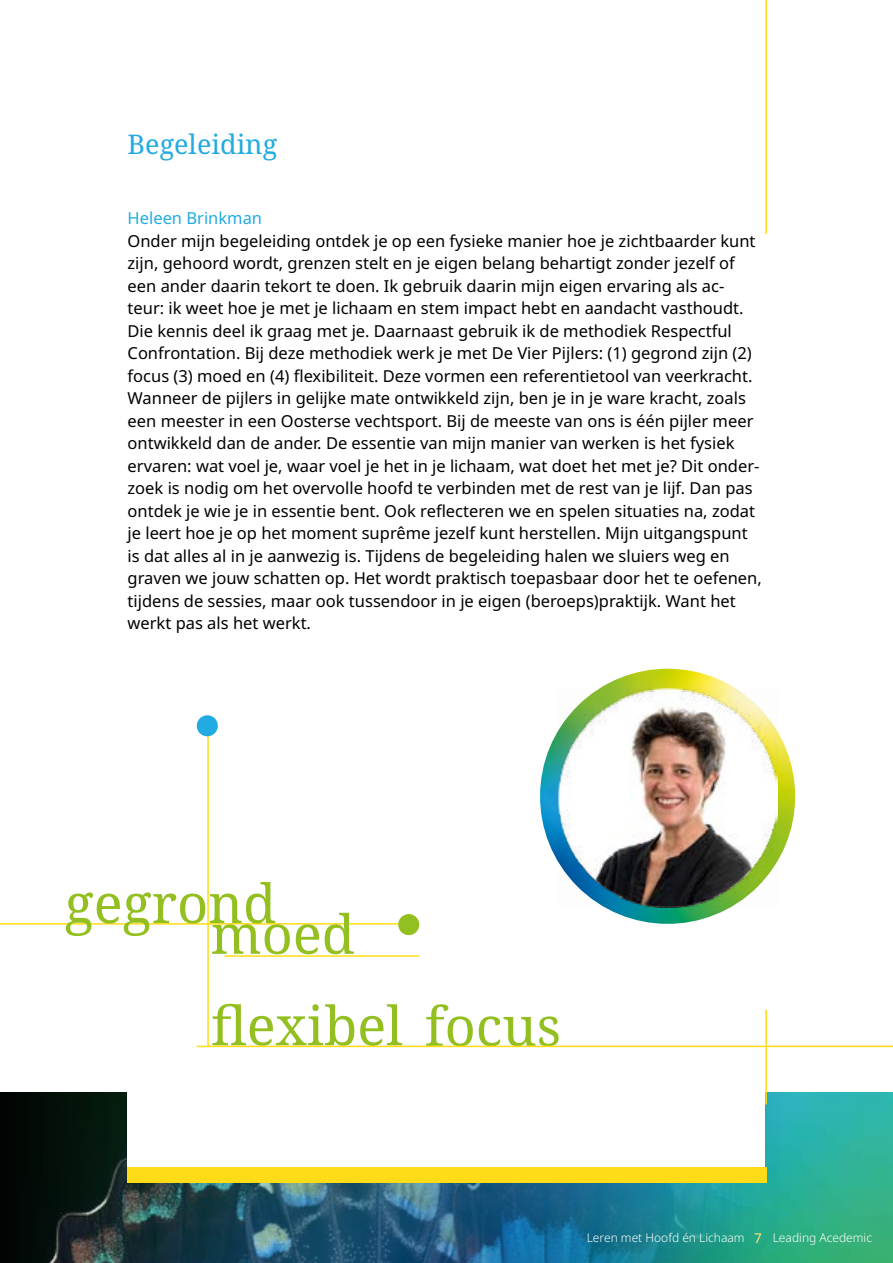
<style>
.page{position:relative;width:893px;height:1263px;background:#fff}
.page>*{position:absolute;margin:0;border:0;box-sizing:border-box;transform-origin:0 0}
.t1{font:54px "Noto Serif";color:#93c020}
.t2{font:27px "Noto Serif";color:#22aae2}
.t3{font:16.5px/22.5px "Noto Sans";color:#000}
.t4{font:16.5px "Noto Sans";color:#22aae2}
.t5{font:13.5px "Noto Sans";color:#ffe577}
.t6{font:300 12px "Noto Sans";color:#fff}
</style>
<div class="page">
<img style="left:0;top:1093px;width:893px;height:170px">
<div style="left:128px;top:125px;width:637px;height:1055px;background:#fff"></div>
<div style="left:128px;top:1167px;width:639px;height:16px;background:#ffdb18"></div>
<hr style="left:0;top:923px;width:419px;height:1px;background:#ffdc13">
<hr style="left:765px;top:1010px;width:2px;height:94px;background:#ffdb18">
<hr style="left:207px;top:726px;width:2px;height:321px;background:#ffdb18">
<hr style="left:765px;top:0;width:2px;height:234px;background:#ffdb18">
<div style="left:197px;top:715px;width:21px;height:21px;background:#22aae2;border-radius:50%"></div>
<div style="left:398px;top:914px;width:21px;height:21px;background:#93c020;border-radius:50%"></div>
<hr style="left:224px;top:955px;width:195px;height:2px;background:#ffdb18">
<img style="left:540px;top:669px;width:256px;height:255px">
<img style="left:559px;top:690px;width:217px;height:217px">
<hr style="left:197px;top:1046px;width:696px;height:1px;background:#ffdc13">
<h2 class="t2" style="left:128px;top:125px;width:151px">Begeleiding</h2>
<p class="t4" style="left:128px;top:209px;width:136px">Heleen Brinkman</p>
<p class="t3" style="left:128px;top:230px;width:636px">Onder mijn begeleiding ontdek je op een fysieke manier hoe je zichtbaarder kunt zijn, gehoord wordt, grenzen stelt en je eigen belang behartigt zonder jezelf of een ander daarin tekort te doen. Ik gebruik daarin mijn eigen ervaring als ac&shy;teur: ik weet hoe je met je lichaam en stem impact hebt en aandacht vasthoudt.<br>Die kennis deel ik graag met je. Daarnaast gebruik ik de methodiek Respectful Confrontation. Bij deze methodiek werk je met De Vier Pijlers: (1) gegrond zijn (2) focus (3) moed en (4) flexibiliteit. Deze vormen een referentietool van veerkracht.<br>Wanneer de pijlers in gelijke mate ontwikkeld zijn, ben je in je ware kracht, zoals een meester in een Oosterse vechtsport. Bij de meeste van ons is één pijler meer ontwikkeld dan de ander. De essentie van mijn manier van werken is het fysiek ervaren: wat voel je, waar voel je het in je lichaam, wat doet het met je? Dit onder&shy;zoek is nodig om het overvolle hoofd te verbinden met de rest van je lijf. Dan pas ontdek je wie je in essentie bent. Ook reflecteren we en spelen situaties na, zodat je leert hoe je op het moment suprême jezelf kunt herstellen. Mijn uitgangspunt is dat alles al in je aanwezig is. Tijdens de begeleiding halen we sluiers weg en graven we jouw schatten op. Het wordt praktisch toepasbaar door het te oefenen, tijdens de sessies, maar ook tussendoor in je eigen (beroeps)praktijk. Want het werkt pas als het werkt.</p>
<h1 class="t1" style="left:65px;top:866px;width:213px">gegrond</h1>
<h1 class="t1" style="left:211px;top:897px;width:146px">moed</h1>
<h1 class="t1" style="left:211px;top:989px;width:351px">flexibel focus</h1>
<p class="t6" style="left:587px;top:1230px;width:159px">Leren met Hoofd én Lichaam</p>
<p class="t6" style="left:773px;top:1230px;width:101px">Leading Acedemic</p>
<p class="t5" style="left:754px;top:1230px;width:9px">7</p>
</div>
